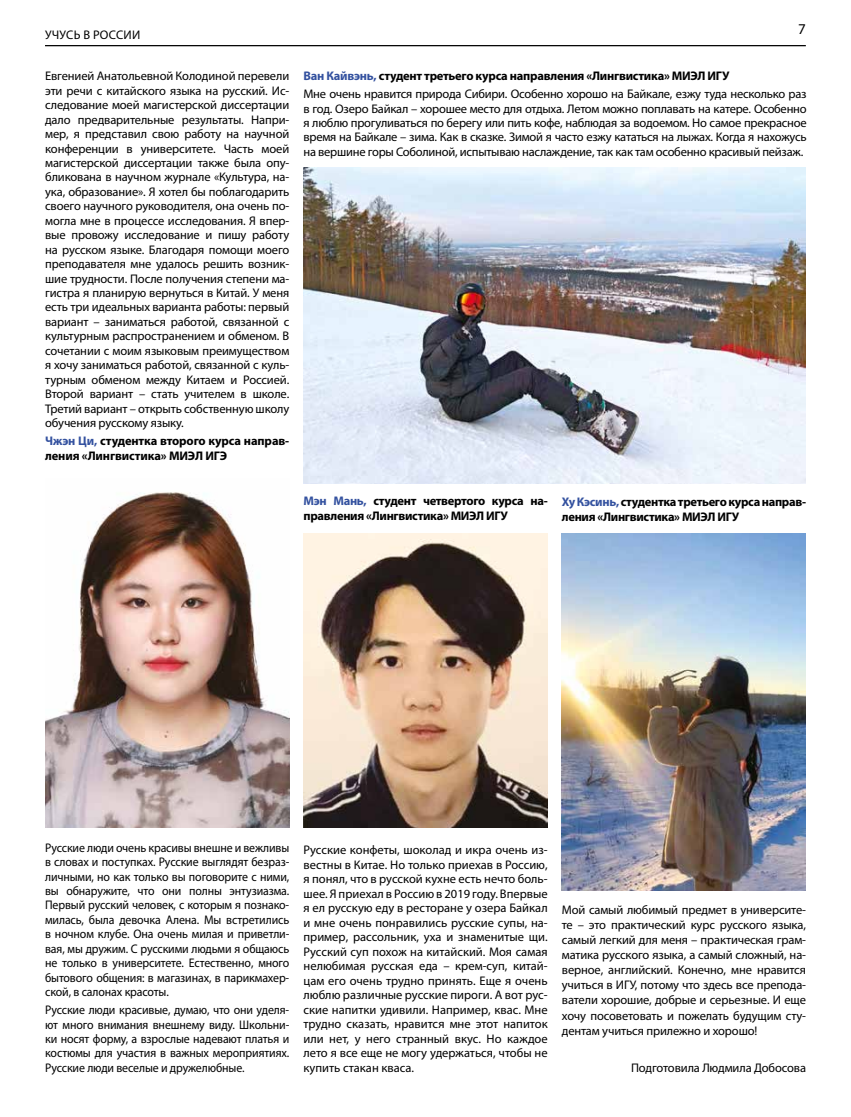
<style>
.page{position:relative;width:851px;height:1117px;background:#fff}
.page>*{position:absolute;margin:0;border:0;box-sizing:border-box;transform-origin:0 0}
.t1{font:15px "Myriad Pro";color:#000}
.t2{font:12.5px/14.5px "Myriad Pro";letter-spacing:-.01em;color:#000;text-align:justify}
.t3{font:12.5px/14.4px "Myriad Pro";letter-spacing:-.01em;color:#000;text-align:justify;scale:.95 1}
.t4{font:700 12.5px/14.4px "Myriad Pro";letter-spacing:-.025em;color:#000}
.t5{font:12.5px "Myriad Pro";letter-spacing:.02em;color:#000}
.s1{color:#33519f}
.s2{font-weight:700;color:#33519f}
.s3{font-weight:700}
</style>
<div class="page">
<hr style="left:45px;top:45px;width:760px;height:1px;background:#000">
<img style="left:45px;top:492px;width:244px;height:335px">
<img style="left:303px;top:168px;width:502px;height:315px">
<img style="left:303px;top:533px;width:244px;height:294px">
<img style="left:561px;top:533px;width:244px;height:356px">
<p class="t5" style="left:45px;top:27px;width:97px">УЧУСЬ В РОССИИ</p>
<p class="t2" style="left:45px;top:69px;width:246px">Евгенией Анатольевной Колодиной перевели эти речи с китайского языка на русский. Ис&shy;следование моей магистерской диссертации дало предварительные результаты. Напри&shy;мер, я представил свою работу на научной конференции в университете. Часть моей магистерской диссертации также была опу&shy;бликована в научном журнале «Культура, на&shy;ука, образование». Я хотел бы поблагодарить своего научного руководителя, она очень по&shy;могла мне в процессе исследования. Я впер&shy;вые провожу исследование и пишу работу на русском языке. Благодаря помощи моего преподавателя мне удалось решить возник&shy;шие трудности. После получения степени ма&shy;гистра я планирую вернуться в Китай. У меня есть три идеальных варианта работы: первый вариант – заниматься работой, связанной с культурным распространением и обменом. В сочетании с моим языковым преимуществом я хочу заниматься работой, связанной с куль&shy;турным обменом между Китаем и Россией.<br>Второй вариант – стать учителем в школе.<br>Третий вариант – открыть собственную школу обучения русскому языку.</p>
<p class="t4" style="left:45px;top:433px;width:245px"><span class="s1">Чжэн Ци,</span> студентка второго курса направ&shy;ления «Лингвистика» МИЭЛ ИГЭ</p>
<p class="t1" style="left:798px;top:20px;width:9px">7</p>
<p class="t2" style="left:303px;top:67px;width:504px;line-height:17.9px"><span class="s2">Ван Кайвэнь,</span> <span class="s3">студент третьего курса направления «Лингвистика» МИЭЛ ИГУ<br></span>Мне очень нравится природа Сибири. Особенно хорошо на Байкале, езжу туда несколько раз</p>
<p class="t2" style="left:303px;top:101px;width:504px">в год. Озеро Байкал – хорошее место для отдыха. Летом можно поплавать на катере. Особенно я люблю прогуливаться по берегу или пить кофе, наблюдая за водоемом. Но самое прекрасное время на Байкале – зима. Как в сказке. Зимой я часто езжу кататься на лыжах. Когда я нахожусь на вершине горы Соболиной, испытываю наслаждение, так как там особенно красивый пейзаж.</p>
<p class="t4" style="left:303px;top:493px;width:246px"><span class="s1">Мэн Мань,</span> студент четвертого курса на&shy;правления «Лингвистика» МИЭЛ ИГУ</p>
<p class="t4" style="left:561px;top:493px;width:245px;line-height:15.1px"><span class="s1">Ху Кэсинь,</span> студентка третьего курса направ&shy;ления «Лингвистика» МИЭЛ ИГУ</p>
<p class="t3" style="left:45px;top:839px;width:258px">Русские люди очень красивы внешне и вежливы в словах и поступках. Русские выглядят безраз&shy;личными, но как только вы поговорите с ними, вы обнаружите, что они полны энтузиазма.<br>Первый русский человек, с которым я познако&shy;милась, была девочка Алена. Мы встретились в ночном клубе. Она очень милая и приветли&shy;вая, мы дружим. С русскими людьми я общаюсь не только в университете. Естественно, много бытового общения: в магазинах, в парикмахер&shy;ской, в салонах красоты.</p>
<p class="t3" style="left:45px;top:1002px;width:258px">Русские люди красивые, думаю, что они уделя&shy;ют много внимания внешнему виду. Школьни&shy;ки носят форму, а взрослые надевают платья и костюмы для участия в важных мероприятиях.<br>Русские люди веселые и дружелюбные.</p>
<p class="t2" style="left:303px;top:842px;width:246px">Русские конфеты, шоколад и икра очень из&shy;вестны в Китае. Но только приехав в Россию, я понял, что в русской кухне есть нечто боль&shy;шее. Я приехал в Россию в 2019 году. Впервые я ел русскую еду в ресторане у озера Байкал и мне очень понравились русские супы, на&shy;пример, рассольник, уха и знаменитые щи.<br>Русский суп похож на китайский. Моя самая нелюбимая русская еда – крем-суп, китай&shy;цам его очень трудно принять. Еще я очень люблю различные русские пироги. А вот рус&shy;ские напитки удивили. Например, квас. Мне трудно сказать, нравится мне этот напиток или нет, у него странный вкус. Но каждое лето я все еще не могу удержаться, чтобы не купить стакан кваса.</p>
<p class="t2" style="left:561px;top:901px;width:246px;line-height:15.1px">Мой самый любимый предмет в университе&shy;те – это практический курс русского языка, самый легкий для меня – практическая грам&shy;матика русского языка, а самый сложный, на&shy;верное, английский. Конечно, мне нравится учиться в ИГУ, потому что здесь все препода&shy;ватели хорошие, добрые и серьезные. И еще хочу посоветовать и пожелать будущим сту&shy;дентам учиться прилежно и хорошо!</p>
<p class="t2" style="left:631px;top:1060px;width:176px">Подготовила Людмила Добосова</p>
</div>
